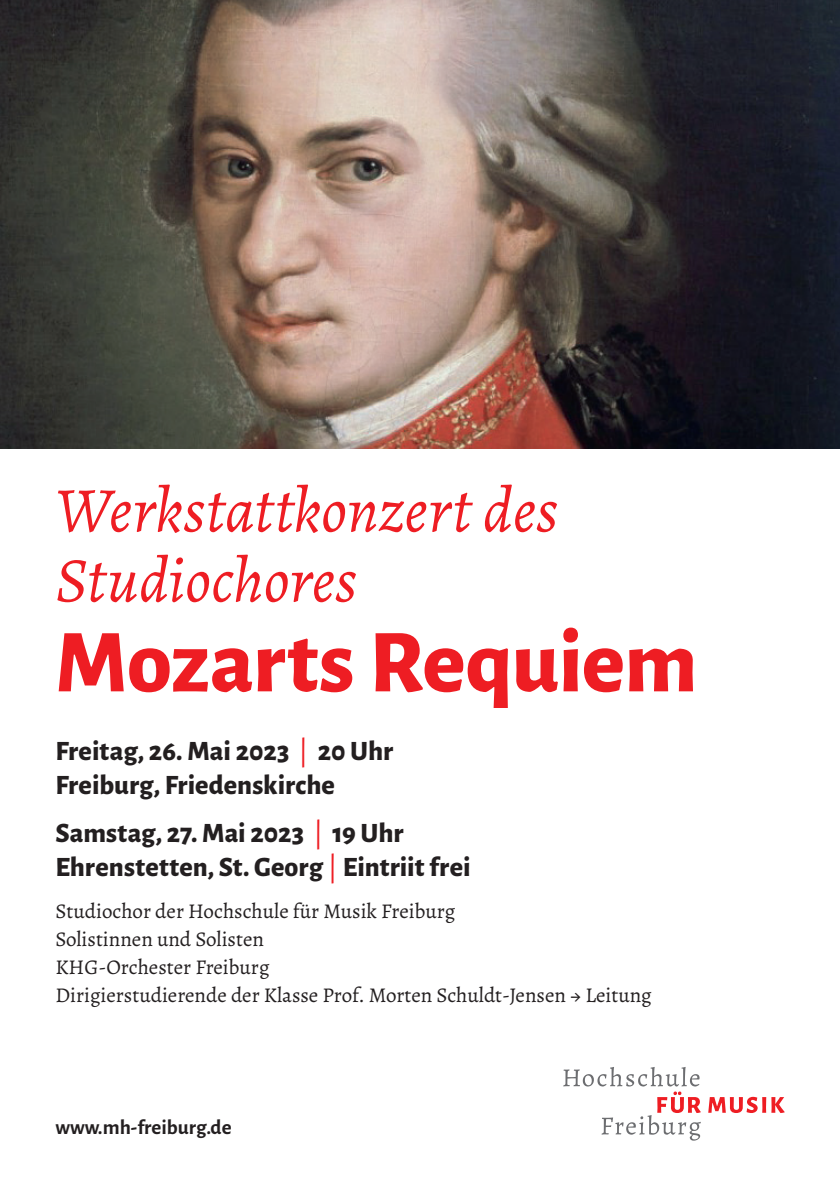
<style>
.page{position:relative;width:840px;height:1191px;background:#fff}
.page>*{position:absolute;margin:0;border:0;box-sizing:border-box;transform-origin:0 0}
.t1{font:800 90px "Alegreya Sans";letter-spacing:-.005em;color:#ee1d23}
.t2{font:italic 64px/70px "Alegreya";letter-spacing:.005em;color:#ee1d23}
.t3{font:800 28px/34px "Alegreya Sans";color:#231f20}
.t4{font:21px/28px "Alegreya";color:#231f20}
.t5{font:700 21px "Alegreya Sans";color:#231f20}
.s1{font-family:"Alegreya";font-weight:400;color:#ee1d23}
</style>
<div class="page">
<img style="left:0;top:0;width:839px;height:448px">
<svg style="left:708px;top:1096px;width:57px;height:17px"></svg>
<svg style="left:771px;top:1097px;width:13px;height:16px"></svg>
<svg style="left:563px;top:1067px;width:137px;height:73px"></svg>
<h2 class="t2" style="left:55px;top:474px;width:504px">Werkstattkonzert des<br>Studiochores</h2>
<h1 class="t1" style="left:55px;top:594px;width:643px">Mozarts Requiem</h1>
<h3 class="t3" style="left:55px;top:732px;width:339px">Freitag, 26. Mai 2023 <span class="s1">|</span> 20 Uhr<br>Freiburg, Friedenskirche</h3>
<h3 class="t3" style="left:55px;top:814px;width:416px">Samstag, 27. Mai 2023 <span class="s1">|</span> 19 Uhr<br>Ehrenstetten, St. Georg <span class="s1">|</span> Eintriit frei</h3>
<p class="t4" style="left:55px;top:897px;width:597px">Studiochor der Hochschule für Musik Freiburg<br>Solistinnen und Solisten<br>KHG-Orchester Freiburg<br>Dirigierstudierende der Klasse Prof. Morten Schuldt-Jensen → Leitung</p>
<p class="t5" style="left:55px;top:1112px;width:178px">www.mh-freiburg.de</p>
</div>
